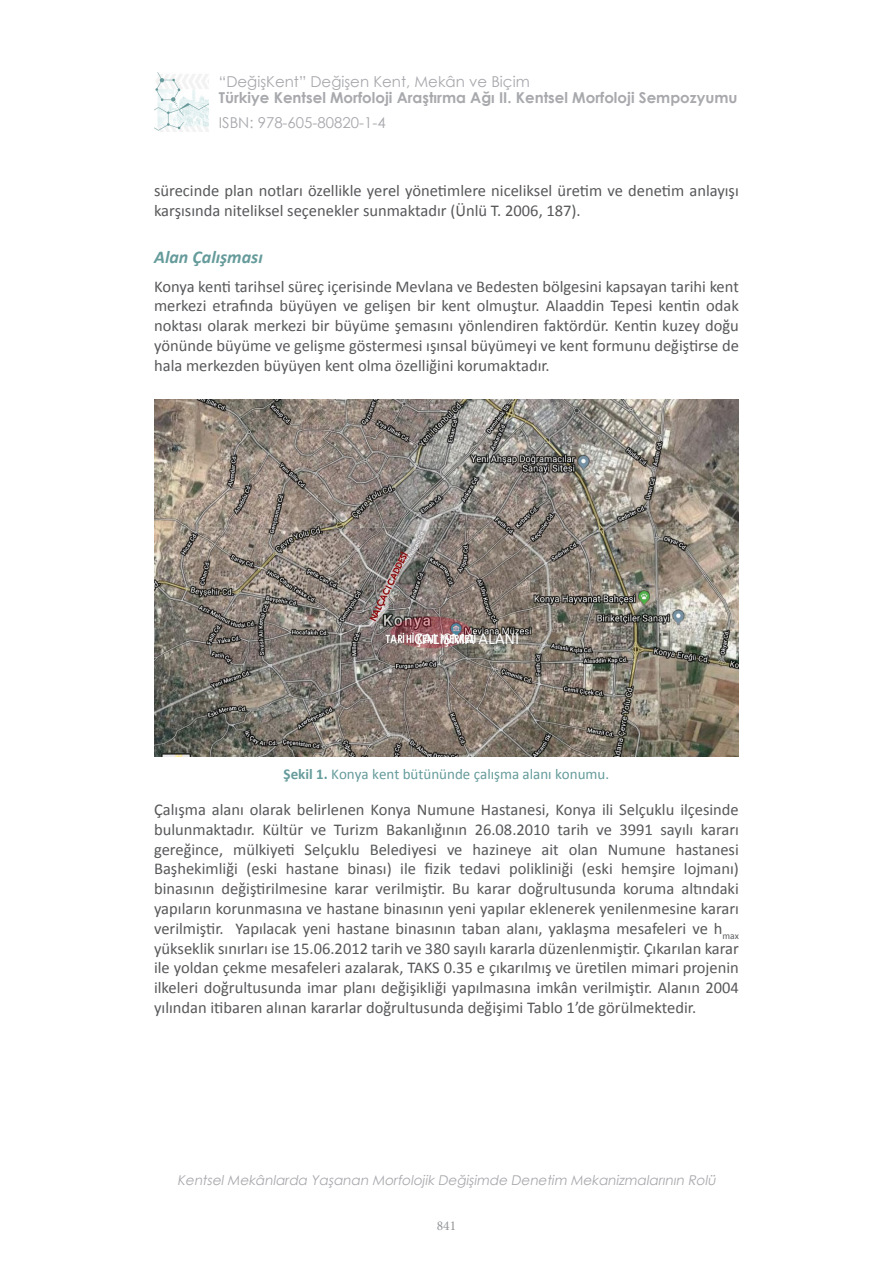
<style>
.page{position:relative;width:893px;height:1263px;background:#fff}
.page>*{position:absolute;margin:0;border:0;box-sizing:border-box;transform-origin:0 0}
.t1{font:italic 700 18px "Calibri";color:#669b9b}
.t2{font:16.5px/19.8px "Calibri";color:#57585a;text-align:justify}
.t3{font:16.5px "Calibri";color:#fff}
.t4{font:700 15px "Century Gothic";color:#a8a9ad}
.t5{font:15px "Century Gothic";color:#a8a9ad}
.t6{font:15px "Calibri";color:#669b9b}
.t7{font:italic 13.5px "Century Gothic";color:#a8a9ad}
.t8{font:13.5px "Minion Pro";color:#939598}
.s1{font-weight:700}
</style>
<div class="page">
<img style="left:154px;top:72px;width:54px;height:59px">
<img style="left:154px;top:400px;width:585px;height:357px">
<p class="t5" style="left:219px;top:72px;width:312px">“DeğişKent” Değişen Kent, Mekân ve Biçim</p>
<p class="t4" style="left:219px;top:92px;width:520px">Türkiye Kentsel Morfoloji Araştırma Ağı II. Kentsel Morfoloji Sempozyumu</p>
<p class="t5" style="left:219px;top:113px;width:168px">ISBN: 978-605-80820-1-4</p>
<p class="t2" style="left:154px;top:182px;width:586px">sürecinde plan notları özellikle yerel yönetimlere niceliksel üretim ve denetim anlayışı karşısında niteliksel seçenekler sunmaktadır (Ünlü T. 2006, 187).</p>
<p class="t1" style="left:154px;top:246px;width:110px">Alan Çalışması</p>
<p class="t2" style="left:154px;top:277px;width:586px">Konya kenti tarihsel süreç içerisinde Mevlana ve Bedesten bölgesini kapsayan tarihi kent merkezi etrafında büyüyen ve gelişen bir kent olmuştur. Alaaddin Tepesi kentin odak noktası olarak merkezi bir büyüme şemasını yönlendiren faktördür. Kentin kuzey doğu yönünde büyüme ve gelişme göstermesi ışınsal büyümeyi ve kent formunu değiştirse de hala merkezden büyüyen kent olma özelliğini korumaktadır.</p>
<p class="t3" style="left:414px;top:631px;width:107px">ÇALIŞMA ALANI</p>
<p class="t6" style="left:284px;top:768px;width:327px"><span class="s1">Şekil 1.</span> Konya kent bütününde çalışma alanı konumu.</p>
<p class="t2" style="left:154px;top:801px;width:586px">Çalışma alanı olarak belirlenen Konya Numune Hastanesi, Konya ili Selçuklu ilçesinde bulunmaktadır. Kültür ve Turizm Bakanlığının 26.08.2010 tarih ve 3991 sayılı kararı gereğince, mülkiyeti Selçuklu Belediyesi ve hazineye ait olan Numune hastanesi Başhekimliği (eski hastane binası) ile fizik tedavi polikliniği (eski hemşire lojmanı) binasının değiştirilmesine karar verilmiştir. Bu karar doğrultusunda koruma altındaki yapıların korunmasına ve hastane binasının yeni yapılar eklenerek yenilenmesine kararı verilmiştir. Yapılacak yeni hastane binasının taban alanı, yaklaşma mesafeleri ve h<sub>max </sub>yükseklik sınırları ise 15.06.2012 tarih ve 380 sayılı kararla düzenlenmiştir. Çıkarılan karar ile yoldan çekme mesafeleri azalarak, TAKS 0.35 e çıkarılmış ve üretilen mimari projenin ilkeleri doğrultusunda imar planı değişikliği yapılmasına imkân verilmiştir. Alanın 2004 yılından itibaren alınan kararlar doğrultusunda değişimi Tablo 1’de görülmektedir.</p>
<p class="t7" style="left:177px;top:1172px;width:542px">Kentsel Mekânlarda Yaşanan Morfolojik Değişimde Denetim Mekanizmalarının Rolü</p>
<p class="t8" style="left:437px;top:1216px;width:21px">841</p>
</div>
